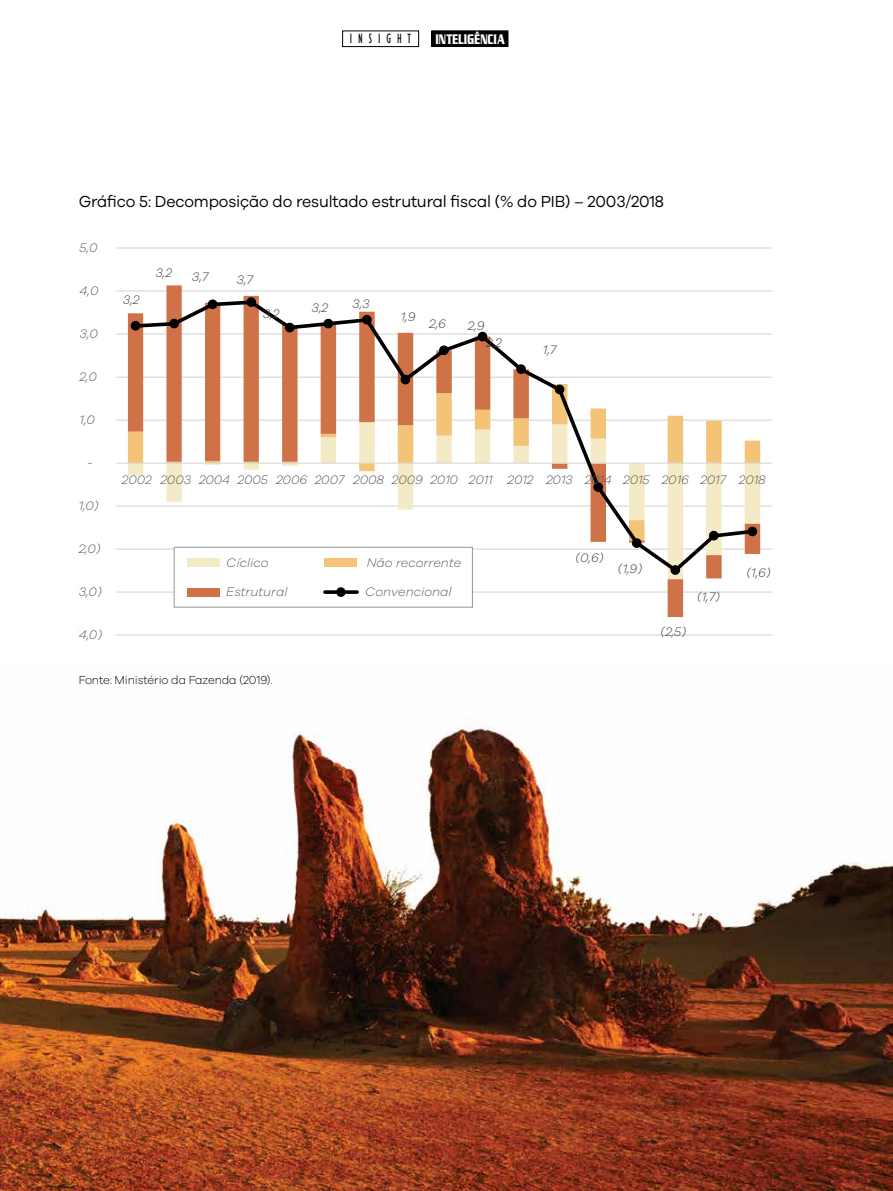
<style>
.page{position:relative;width:893px;height:1191px;background:#fff}
.page>*{position:absolute;margin:0;border:0;box-sizing:border-box;transform-origin:0 0}
.t1{font:16.5px "Galano Grotesque";letter-spacing:-.01em;color:#000;scale:.96 1}
.t2{font:15px "Geodet Display S Sk";letter-spacing:.02em;color:#fff;scale:.6 1}
.t3{font:condensed 13.5px "Humanist 521 BT";letter-spacing:.55em;color:#000;scale:.8 1}
.t4{font:italic 300 12.75px "Galano Grotesque";color:#5a5a5a}
.t5{font:italic 300 12.75px "Galano Grotesque";color:#414141}
.t6{font:300 12px "Galano Grotesque";letter-spacing:-.01em;color:#000;scale:.96 1}
</style>
<div class="page">
<div style="left:432px;top:31px;width:76px;height:15px;background:#000"></div>
<div style="left:432px;top:31px;width:76px;height:16px;border:1px solid #000"></div>
<div style="left:342px;top:31px;width:77px;height:16px;border:1px solid #000"></div>
<img style="left:0;top:718px;width:893px;height:473px">
<hr style="left:116px;top:247px;width:656px;height:2px;background:#d9d9d8">
<hr style="left:116px;top:290px;width:656px;height:2px;background:#d9d9d8">
<hr style="left:116px;top:333px;width:656px;height:1px;background:#d9d9d8">
<hr style="left:116px;top:376px;width:656px;height:2px;background:#d9d9d8">
<hr style="left:116px;top:419px;width:656px;height:2px;background:#d9d9d8">
<hr style="left:116px;top:505px;width:656px;height:2px;background:#d9d9d8">
<hr style="left:116px;top:548px;width:656px;height:2px;background:#d9d9d8">
<hr style="left:116px;top:591px;width:656px;height:1px;background:#d9d9d8">
<hr style="left:116px;top:634px;width:656px;height:1px;background:#d9d9d8">
<svg style="left:128px;top:285px;width:632px;height:332px"></svg>
<hr style="left:116px;top:462px;width:656px;height:2px;background:#d9d9d8">
<svg style="left:132px;top:298px;width:625px;height:277px"></svg>
<div style="left:131px;top:321px;width:9px;height:9px;background:#010101;border-radius:50%"></div>
<div style="left:131px;top:321px;width:9px;height:9px;border:1px solid #010101;border-radius:50%"></div>
<div style="left:170px;top:319px;width:8px;height:9px;background:#010101;border-radius:50%"></div>
<div style="left:169px;top:319px;width:10px;height:9px;border:1px solid #010101;border-radius:50%"></div>
<div style="left:208px;top:300px;width:9px;height:8px;background:#010101;border-radius:50%"></div>
<div style="left:208px;top:299px;width:9px;height:10px;border:1px solid #010101;border-radius:50%"></div>
<div style="left:247px;top:298px;width:8px;height:8px;background:#010101;border-radius:50%"></div>
<div style="left:246px;top:297px;width:10px;height:10px;border:1px solid #010101;border-radius:50%"></div>
<div style="left:286px;top:323px;width:8px;height:9px;background:#010101;border-radius:50%"></div>
<div style="left:285px;top:323px;width:10px;height:9px;border:1px solid #010101;border-radius:50%"></div>
<div style="left:324px;top:319px;width:8px;height:9px;background:#010101;border-radius:50%"></div>
<div style="left:323px;top:319px;width:10px;height:9px;border:1px solid #010101;border-radius:50%"></div>
<div style="left:363px;top:315px;width:8px;height:9px;background:#010101;border-radius:50%"></div>
<div style="left:362px;top:315px;width:10px;height:9px;border:1px solid #010101;border-radius:50%"></div>
<div style="left:401px;top:375px;width:9px;height:9px;background:#010101;border-radius:50%"></div>
<div style="left:401px;top:375px;width:9px;height:9px;border:1px solid #010101;border-radius:50%"></div>
<div style="left:440px;top:346px;width:8px;height:8px;background:#010101;border-radius:50%"></div>
<div style="left:439px;top:345px;width:10px;height:10px;border:1px solid #010101;border-radius:50%"></div>
<div style="left:478px;top:332px;width:9px;height:9px;background:#010101;border-radius:50%"></div>
<div style="left:478px;top:332px;width:9px;height:9px;border:1px solid #010101;border-radius:50%"></div>
<div style="left:517px;top:365px;width:8px;height:8px;background:#010101;border-radius:50%"></div>
<div style="left:516px;top:364px;width:10px;height:10px;border:1px solid #010101;border-radius:50%"></div>
<div style="left:555px;top:385px;width:9px;height:9px;background:#010101;border-radius:50%"></div>
<div style="left:555px;top:384px;width:9px;height:10px;border:1px solid #010101;border-radius:50%"></div>
<div style="left:594px;top:483px;width:8px;height:8px;background:#010101;border-radius:50%"></div>
<div style="left:593px;top:482px;width:10px;height:10px;border:1px solid #010101;border-radius:50%"></div>
<div style="left:632px;top:539px;width:9px;height:8px;background:#010101;border-radius:50%"></div>
<div style="left:632px;top:538px;width:9px;height:10px;border:1px solid #010101;border-radius:50%"></div>
<div style="left:671px;top:566px;width:8px;height:8px;background:#010101;border-radius:50%"></div>
<div style="left:670px;top:565px;width:10px;height:10px;border:1px solid #010101;border-radius:50%"></div>
<div style="left:710px;top:531px;width:8px;height:9px;background:#010101;border-radius:50%"></div>
<div style="left:709px;top:531px;width:10px;height:9px;border:1px solid #010101;border-radius:50%"></div>
<div style="left:748px;top:527px;width:9px;height:8px;background:#010101;border-radius:50%"></div>
<div style="left:747px;top:526px;width:10px;height:10px;border:1px solid #010101;border-radius:50%"></div>
<div style="left:174px;top:547px;width:298px;height:60px;background:#fff"></div>
<div style="left:174px;top:547px;width:299px;height:60px;border:1px solid #939598"></div>
<div style="left:188px;top:558px;width:32px;height:8px;background:#f4eac6"></div>
<div style="left:325px;top:558px;width:32px;height:8px;background:#f3c378"></div>
<div style="left:187px;top:588px;width:32px;height:8px;background:#d07247"></div>
<svg style="left:325px;top:590px;width:32px;height:4px"></svg>
<div style="left:337px;top:588px;width:8px;height:8px;background:#010101;border-radius:50%"></div>
<div style="left:336px;top:587px;width:10px;height:10px;border:1px solid #010101;border-radius:50%"></div>
<p class="t3" style="left:350px;top:31px;width:78px">INSIGHT</p>
<p class="t2" style="left:435px;top:30px;width:118px">INTELIGÊNCIA</p>
<p class="t1" style="left:79px;top:191px;width:611px">Gráfico 5: Decomposição do resultado estrutural fiscal (% do PIB) – 2003/2018</p>
<p class="t4" style="left:80px;top:240px;width:19px">5,0</p>
<p class="t4" style="left:80px;top:283px;width:20px">4,0</p>
<p class="t4" style="left:80px;top:326px;width:20px">3,0</p>
<p class="t4" style="left:80px;top:369px;width:19px">2,0</p>
<p class="t4" style="left:80px;top:412px;width:17px">1,0</p>
<p class="t4" style="left:87px;top:455px;width:7px">-</p>
<p class="t4" style="left:74px;top:498px;width:26px">(1,0)</p>
<p class="t4" style="left:74px;top:541px;width:28px">(2,0)</p>
<p class="t4" style="left:74px;top:584px;width:29px">(3,0)</p>
<p class="t4" style="left:74px;top:627px;width:30px">(4,0)</p>
<p class="t5" style="left:123px;top:292px;width:18px">3,2</p>
<p class="t5" style="left:155px;top:265px;width:18px">3,2</p>
<p class="t5" style="left:192px;top:269px;width:18px">3,7</p>
<p class="t5" style="left:236px;top:272px;width:18px">3,7</p>
<p class="t5" style="left:263px;top:306px;width:18px">3,2</p>
<p class="t5" style="left:312px;top:299px;width:18px">3,2</p>
<p class="t5" style="left:352px;top:296px;width:19px">3,3</p>
<p class="t5" style="left:401px;top:309px;width:16px">1,9</p>
<p class="t5" style="left:429px;top:315px;width:18px">2,6</p>
<p class="t5" style="left:468px;top:318px;width:18px">2,9</p>
<p class="t5" style="left:486px;top:335px;width:17px">2,2</p>
<p class="t5" style="left:543px;top:342px;width:15px">1,7</p>
<p class="t4" style="left:122px;top:472px;width:645px">2002 2003 2004 2005 2006 2007 2008 2009 2010 2011 2012 2013 2014 2015 2016 2017 2018</p>
<p class="t4" style="left:226px;top:554px;width:44px">Cíclico</p>
<p class="t4" style="left:367px;top:554px;width:96px">Não recorrente</p>
<p class="t4" style="left:226px;top:584px;width:63px">Estrutural</p>
<p class="t4" style="left:365px;top:584px;width:88px">Convencional</p>
<p class="t5" style="left:575px;top:550px;width:30px">(0,6)</p>
<p class="t5" style="left:618px;top:561px;width:26px">(1,9)</p>
<p class="t5" style="left:661px;top:624px;width:27px">(2,5)</p>
<p class="t5" style="left:697px;top:589px;width:24px">(1,7)</p>
<p class="t5" style="left:746px;top:565px;width:26px">(1,6)</p>
<p class="t6" style="left:79px;top:672px;width:204px">Fonte: Ministério da Fazenda (2019).</p>
</div>
